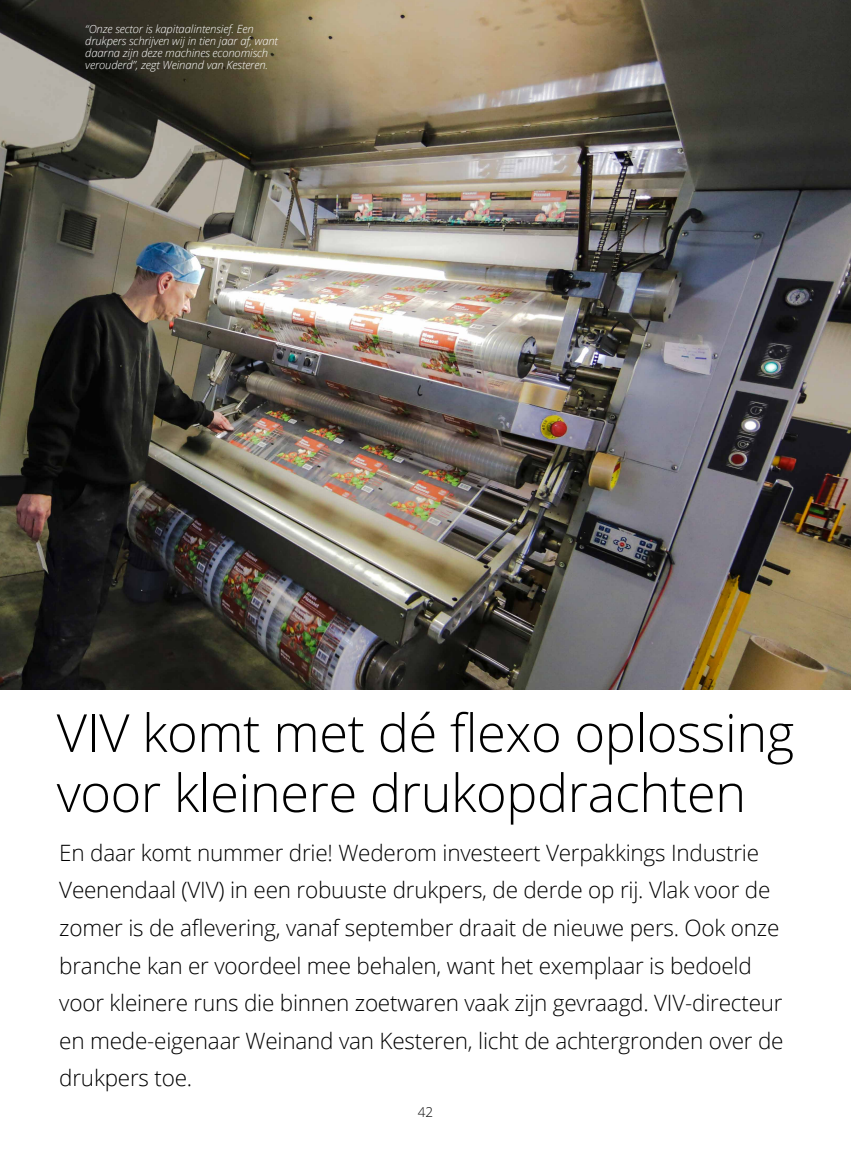
<style>
.page{position:relative;width:851px;height:1149px;background:#fff}
.page>*{position:absolute;margin:0;border:0;box-sizing:border-box;transform-origin:0 0}
.t1{font:300 52.5px/60px "Open Sans";letter-spacing:-.01em;color:#000}
.t2{font:300 22.5px/37.5px "Open Sans";letter-spacing:-.01em;color:#000}
.t3{font:300 13.5px "Open Sans";color:#000}
.t4{font:italic 300 11.25px/12px "Open Sans";letter-spacing:-.01em;color:#fff}
</style>
<div class="page">
<img style="left:0;top:0;width:850px;height:689px">
<img style="left:848px;top:594px;width:2px;height:96px">
<p class="t4" style="left:85px;top:22px;width:194px">“Onze sector is kapitaalintensief. Een drukpers schrijven wij in tien jaar af, want daarna zijn deze machines economisch verouderd”, zegt Weinand van Kesteren.</p>
<h1 class="t1" style="left:57px;top:701px;width:738px">VIV komt met dé flexo oplossing voor kleinere drukopdrachten</h1>
<p class="t2" style="left:59px;top:833px;width:725px">En daar komt nummer drie! Wederom investeert Verpakkings Industrie Veenendaal (VIV) in een robuuste drukpers, de derde op rij. Vlak voor de zomer is de aflevering, vanaf september draait de nieuwe pers. Ook onze branche kan er voordeel mee behalen, want het exemplaar is bedoeld voor kleinere runs die binnen zoetwaren vaak zijn gevraagd. VIV-directeur en mede-eigenaar Weinand van Kesteren, licht de achtergronden over de drukpers toe.</p>
<p class="t3" style="left:417px;top:1102px;width:17px">42</p>
</div>
